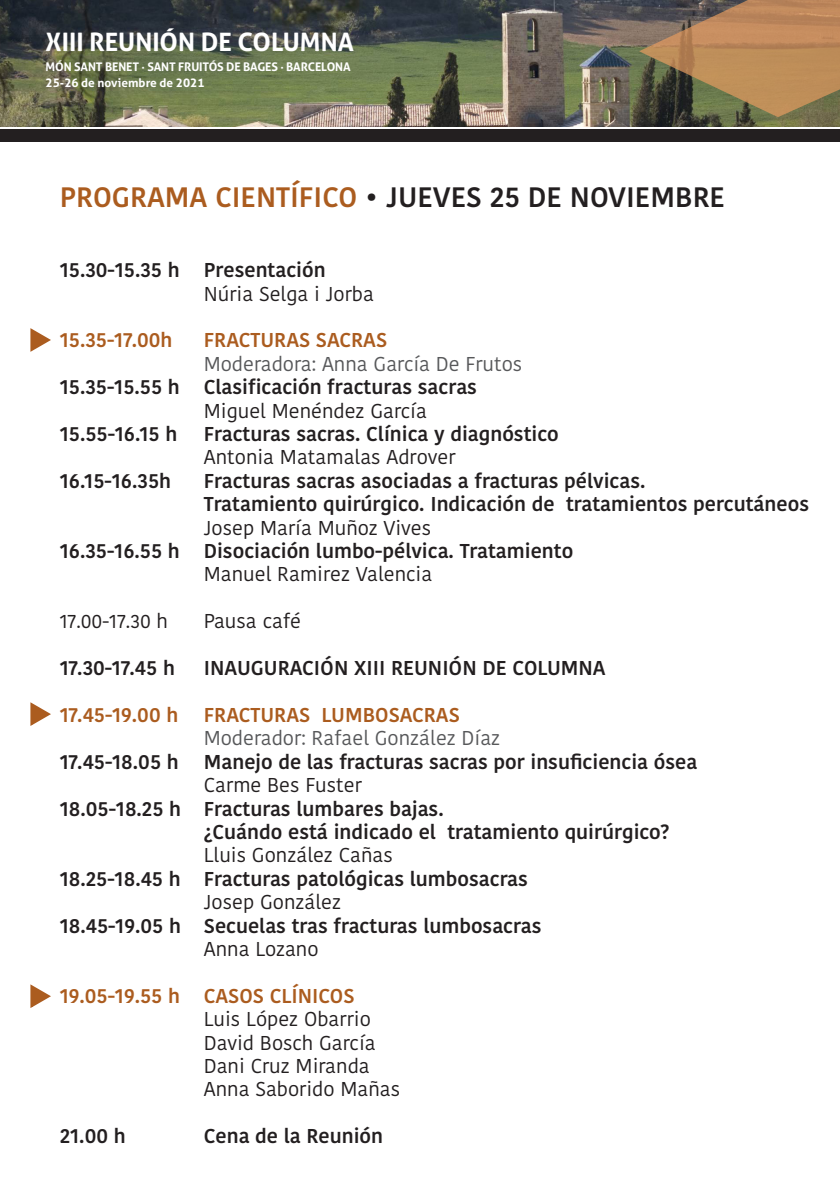
<style>
.page{position:relative;width:840px;height:1191px;background:#fff}
.page>*{position:absolute;margin:0;border:0;box-sizing:border-box;transform-origin:0 0}
.t1{font:600 28px "Kohinoor Devanagari";color:#231f20}
.t2{font:700 25.4px "Aller";color:#fff}
.t3{font:600 20px "Kohinoor Devanagari";color:#231f20}
.t4{font:20px "Kohinoor Devanagari";color:#231f20}
.t5{font:600 20px "Kohinoor Devanagari";color:#ab5c1f}
.t6{font:20px "Kohinoor Devanagari";color:#57585a}
.t7{font:700 12px/15.8px "Aller";letter-spacing:-.01em;color:#fff}
.s1{color:#ab5c1f}
</style>
<div class="page">
<div style="left:0;top:129px;width:839px;height:13px;background:#231f20"></div>
<img style="left:0;top:0;width:839px;height:126px">
<svg style="left:638px;top:0;width:201px;height:117px;background:#997953"></svg>
<svg style="left:30px;top:328px;width:21px;height:24px"></svg>
<svg style="left:30px;top:702px;width:21px;height:24px"></svg>
<svg style="left:30px;top:984px;width:21px;height:24px"></svg>
<p class="t2" style="left:46px;top:27px;width:309px">XIII REUNIÓN DE COLUMNA</p>
<p class="t7" style="left:46px;top:59px;width:306px">MÓN SANT BENET · SANT FRUITÓS DE BAGES · BARCELONA<br>25-26 de noviembre de 2021</p>
<p class="t1" style="left:60px;top:181px;width:666px"><span class="s1">PROGRAMA CIENTÍFICO</span> • JUEVES 25 DE NOVIEMBRE</p>
<p class="t3" style="left:60px;top:258px;width:267px">15.30-15.35 h Presentación</p>
<p class="t4" style="left:204px;top:282px;width:171px">Núria Selga i Jorba</p>
<p class="t5" style="left:60px;top:329px;width:114px">15.35-17.00h</p>
<p class="t5" style="left:204px;top:329px;width:185px">FRACTURAS SACRAS</p>
<p class="t6" style="left:204px;top:352px;width:320px">Moderadora: Anna García De Frutos</p>
<p class="t3" style="left:60px;top:375px;width:418px">15.35-15.55 h Clasificación fracturas sacras</p>
<p class="t4" style="left:204px;top:399px;width:224px">Miguel Menéndez García</p>
<p class="t3" style="left:60px;top:422px;width:119px">15.55-16.15 h</p>
<p class="t3" style="left:204px;top:422px;width:356px">Fracturas sacras. Clínica y diagnóstico</p>
<p class="t4" style="left:204px;top:446px;width:253px">Antonia Matamalas Adrover</p>
<p class="t3" style="left:60px;top:469px;width:113px">16.15-16.35h</p>
<p class="t3" style="left:204px;top:469px;width:443px">Fracturas sacras asociadas a fracturas pélvicas.</p>
<p class="t3" style="left:204px;top:492px;width:606px">Tratamiento quirúrgico. Indicación de tratamientos percutáneos</p>
<p class="t4" style="left:204px;top:516px;width:229px">Josep María Muñoz Vives</p>
<p class="t3" style="left:60px;top:539px;width:515px">16.35-16.55 h Disociación lumbo-pélvica. Tratamiento</p>
<p class="t4" style="left:204px;top:563px;width:230px">Manuel Ramirez Valencia</p>
<p class="t4" style="left:60px;top:609px;width:110px">17.00-17.30 h</p>
<p class="t4" style="left:204px;top:609px;width:99px">Pausa café</p>
<p class="t3" style="left:60px;top:656px;width:117px">17.30-17.45 h</p>
<p class="t3" style="left:204px;top:656px;width:403px">INAUGURACIÓN XIII REUNIÓN DE COLUMNA</p>
<p class="t5" style="left:60px;top:703px;width:120px">17.45-19.00 h</p>
<p class="t5" style="left:204px;top:703px;width:257px">FRACTURAS LUMBOSACRAS</p>
<p class="t6" style="left:204px;top:726px;width:298px">Moderador: Rafael González Díaz</p>
<p class="t3" style="left:60px;top:750px;width:120px">17.45-18.05 h</p>
<p class="t3" style="left:204px;top:750px;width:494px">Manejo de las fracturas sacras por insuficiencia ósea</p>
<p class="t4" style="left:204px;top:773px;width:160px">Carme Bes Fuster</p>
<p class="t3" style="left:60px;top:797px;width:385px">18.05-18.25 h Fracturas lumbares bajas.</p>
<p class="t3" style="left:204px;top:820px;width:467px">¿Cuándo está indicado el tratamiento quirúrgico?</p>
<p class="t4" style="left:204px;top:843px;width:190px">Lluis González Cañas</p>
<p class="t3" style="left:60px;top:867px;width:469px">18.25-18.45 h Fracturas patológicas lumbosacras</p>
<p class="t4" style="left:204px;top:890px;width:139px">Josep González</p>
<p class="t3" style="left:60px;top:914px;width:483px">18.45-19.05 h Secuelas tras fracturas lumbosacras</p>
<p class="t4" style="left:204px;top:937px;width:116px">Anna Lozano</p>
<p class="t5" style="left:60px;top:984px;width:296px">19.05-19.55 h CASOS CLÍNICOS</p>
<p class="t4" style="left:204px;top:1007px;width:168px">Luis López Obarrio</p>
<p class="t4" style="left:204px;top:1031px;width:173px">David Bosch García</p>
<p class="t4" style="left:204px;top:1054px;width:167px">Dani Cruz Miranda</p>
<p class="t4" style="left:204px;top:1077px;width:198px">Anna Saborido Mañas</p>
<p class="t3" style="left:60px;top:1124px;width:67px">21.00 h</p>
<p class="t3" style="left:204px;top:1124px;width:181px">Cena de la Reunión</p>
</div>
